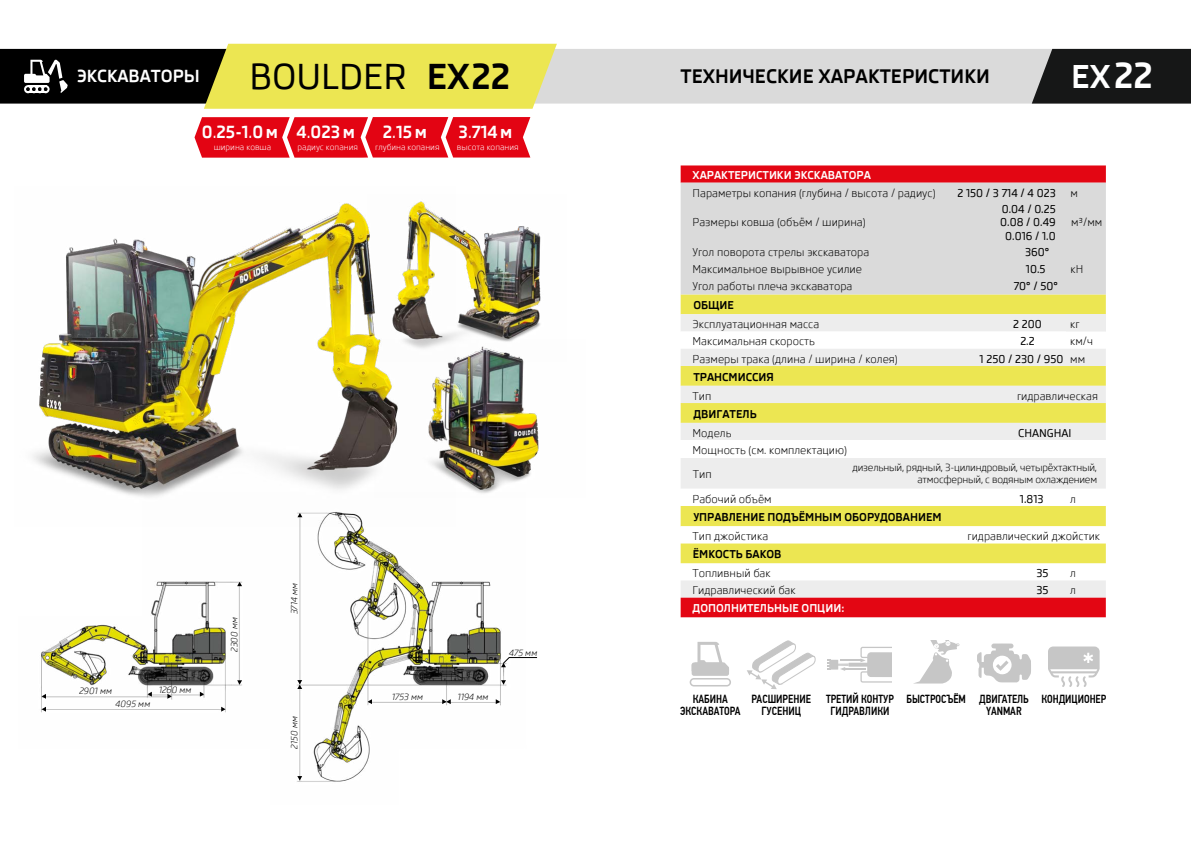
<style>
.page{position:relative;width:1191px;height:842px;background:#fff}
.page>*{position:absolute;margin:0;border:0;box-sizing:border-box;transform-origin:0 0}
.t1{font:500 35px "Skoda Pro";color:#000}
.t2{font:700 32px "Skoda Pro";color:#fff}
.t3{font:700 19px "Skoda Pro";color:#000}
.t4{font:700 17px "Skoda Pro";color:#fff}
.t5{font:500 11.8px "PF Din Text Cond Pro";color:#000;scale:.93 1}
.t6{font:500 11.7px "PF Din Text Cond Pro";color:#000;scale:.93 1}
.t7{font:11px "Skoda Pro";color:#000}
.t8{font:500 11px/13.2px "Skoda Pro";color:#000;text-align:center}
.t9{font:700 11px "Skoda Pro";color:#000}
.t10{font:700 11px "Skoda Pro";color:#fff}
.t11{font:10px/12px "Skoda Pro";letter-spacing:-.02em;color:#000;text-align:right}
.t12{font:italic 8.7px "Skoda Pro";color:#000}
.t13{font:8.3px "Skoda Pro";color:#fff}
.s1{font-weight:700}
.s2{font-weight:500}
.s3{font-size:35px}
.s4{font-weight:400}
</style>
<div class="page">
<svg style="left:0;top:44px;width:1191px;height:65px;background:#afae85"></svg>
<svg style="left:194px;top:117px;width:336px;height:41px;background:#e51725"></svg>
<svg style="left:747px;top:640px;width:69px;height:49px"></svg>
<img style="left:33px;top:203px;width:341px;height:289px">
<img style="left:374px;top:362px;width:165px;height:130px">
<img style="left:367px;top:201px;width:174px;height:161px">
<img style="left:41px;top:492px;width:466px;height:290px">
<svg style="left:297px;top:513px;width:5px;height:4px"></svg>
<svg style="left:297px;top:680px;width:5px;height:9px"></svg>
<svg style="left:368px;top:699px;width:4px;height:5px"></svg>
<svg style="left:442px;top:699px;width:9px;height:5px"></svg>
<svg style="left:496px;top:699px;width:4px;height:5px"></svg>
<svg style="left:501px;top:680px;width:5px;height:4px"></svg>
<svg style="left:297px;top:776px;width:5px;height:4px"></svg>
<svg style="left:237px;top:582px;width:5px;height:4px"></svg>
<svg style="left:237px;top:680px;width:5px;height:4px"></svg>
<svg style="left:221px;top:707px;width:4px;height:5px"></svg>
<svg style="left:42px;top:707px;width:4px;height:5px"></svg>
<svg style="left:200px;top:692px;width:4px;height:5px"></svg>
<svg style="left:167px;top:694px;width:5px;height:5px"></svg>
<svg style="left:42px;top:694px;width:4px;height:5px"></svg>
<svg style="left:148px;top:692px;width:4px;height:5px"></svg>
<svg style="left:501px;top:657px;width:36px;height:10px"></svg>
<div style="left:680px;top:294px;width:425px;height:20px;background:#ece652"></div>
<div style="left:680px;top:314px;width:386px;height:17px;background:#ededed"></div>
<div style="left:1066px;top:314px;width:39px;height:17px;background:#ededed"></div>
<svg style="left:680px;top:349px;width:425px;height:249px;fill:#ededed"></svg>
<div style="left:680px;top:440px;width:425px;height:17px;background:#fff"></div>
<svg style="left:680px;top:489px;width:386px;height:17px"></svg>
<div style="left:680px;top:543px;width:425px;height:20px;background:#ece652"></div>
<div style="left:680px;top:598px;width:425px;height:19px;background:#e30613"></div>
<svg style="left:977px;top:643px;width:54px;height:39px"></svg>
<svg style="left:691px;top:642px;width:38px;height:34px"></svg>
<div style="left:689px;top:678px;width:42px;height:8px;border:2px solid #c6c6c6;border-radius:3px"></div>
<svg style="left:827px;top:660px;width:2px;height:9px"></svg>
<div style="left:829px;top:660px;width:9px;height:9px;background:#c6c6c6"></div>
<div style="left:860px;top:647px;width:35px;height:11px;border:1px solid #c6c6c6;border-radius:2px"></div>
<div style="left:860px;top:671px;width:35px;height:12px;border:1px solid #c6c6c6;border-radius:2px"></div>
<svg style="left:837px;top:652px;width:55px;height:25px"></svg>
<hr style="left:892px;top:644px;width:4px;height:42px;background:#fff">
<svg style="left:1048px;top:646px;width:51px;height:41px"></svg>
<svg style="left:915px;top:640px;width:44px;height:43px"></svg>
<svg style="left:680px;top:165px;width:425px;height:18px;background:#e3131f"></svg>
<div style="left:680px;top:183px;width:425px;height:111px;background:#dadada"></div>
<h1 class="t1" style="left:249px;top:56px;width:262px">BOULDER <span class="s1">EX22</span></h1>
<h3 class="t4" style="left:202px;top:122px;width:78px">0<span class="s2">.</span>25-1<span class="s2">.</span>0м</h3>
<p class="t13" style="left:214px;top:143px;width:59px">ширина ковша</p>
<p class="t13" style="left:298px;top:143px;width:62px">радиус копания</p>
<p class="t13" style="left:375px;top:143px;width:66px">глубина копания</p>
<p class="t13" style="left:457px;top:143px;width:63px">высота копания</p>
<h3 class="t4" style="left:77px;top:66px;width:124px">ЭКСКАВАТОРЫ</h3>
<h3 class="t4" style="left:296px;top:122px;width:60px">4<span class="s2">.</span>023 м</h3>
<h3 class="t4" style="left:383px;top:122px;width:46px">2<span class="s2">.</span>15 м</h3>
<h3 class="t4" style="left:458px;top:122px;width:55px">3<span class="s2">.</span>714 м</h3>
<p class="t12" style="left:79px;top:686px;width:34px">2901 мм</p>
<p class="t12" style="left:159px;top:685px;width:34px">1260 мм</p>
<p class="t12" style="left:116px;top:699px;width:36px">4095 мм</p>
<p class="t12" style="left:229px;top:652px;width:36px;rotate:-90deg">2300 мм</p>
<p class="t12" style="left:289px;top:614px;width:33px;rotate:-90deg">3714 мм</p>
<p class="t12" style="left:289px;top:748px;width:34px;rotate:-90deg">2150 мм</p>
<p class="t12" style="left:392px;top:691px;width:33px">1753 мм</p>
<p class="t12" style="left:458px;top:691px;width:32px">1194 мм</p>
<p class="t12" style="left:509px;top:647px;width:30px">475 мм</p>
<h3 class="t3" style="left:680px;top:65px;width:311px">ТЕХНИЧЕСКИЕ ХАРАКТЕРИСТИКИ</h3>
<h2 class="t2" style="left:1071px;top:58px;width:83px">EX<span class="s3">22</span></h2>
<p class="t10" style="left:692px;top:169px;width:180px">ХАРАКТЕРИСТИКИ ЭКСКАВАТОРА</p>
<p class="t7" style="left:692px;top:186px;width:244px">Параметры копания (глубина / высота / радиус)</p>
<p class="t8" style="left:957px;top:186px;width:100px">2 150 / 3 714 / 4 023</p>
<p class="t7" style="left:1070px;top:186px;width:9px">м</p>
<p class="t7" style="left:692px;top:216px;width:175px">Размеры ковша (объём / ширина)</p>
<p class="t7" style="left:692px;top:245px;width:178px">Угол поворота стрелы экскаватора</p>
<p class="t8" style="left:1025px;top:245px;width:26px">360°</p>
<p class="t7" style="left:692px;top:263px;width:171px">Максимальное вырывное усилие</p>
<p class="t8" style="left:1026px;top:262px;width:21px">10.5</p>
<p class="t7" style="left:1070px;top:263px;width:14px">кН</p>
<p class="t7" style="left:692px;top:280px;width:161px">Угол работы плеча экскаватора</p>
<p class="t8" style="left:1013px;top:280px;width:45px">70° / 50°</p>
<p class="t8" style="left:1000px;top:203px;width:57px">0.04 / 0.25<br>0.08 / 0.49<br>0.016 / 1.0</p>
<p class="t7" style="left:1071px;top:215px;width:33px">м³/мм</p>
<p class="t9" style="left:693px;top:299px;width:42px">ОБЩИЕ</p>
<p class="t7" style="left:692px;top:318px;width:128px">Эксплуатационная масса</p>
<p class="t8" style="left:1013px;top:318px;width:30px">2 200</p>
<p class="t7" style="left:1070px;top:318px;width:11px">кг</p>
<p class="t7" style="left:692px;top:335px;width:124px">Максимальная скорость</p>
<p class="t8" style="left:1020px;top:335px;width:16px">2.2</p>
<p class="t7" style="left:1070px;top:335px;width:24px">км/ч</p>
<p class="t7" style="left:692px;top:352px;width:207px">Размеры трака (длина / ширина / колея)</p>
<p class="t8" style="left:979px;top:352px;width:107px">1 250 / 230 / 950 <span class="s4">мм</span></p>
<p class="t9" style="left:693px;top:370px;width:82px">ТРАНСМИССИЯ</p>
<p class="t7" style="left:692px;top:389px;width:20px">Тип</p>
<p class="t7" style="left:1017px;top:389px;width:82px">гидравлическая</p>
<p class="t9" style="left:693px;top:407px;width:65px">ДВИГАТЕЛЬ</p>
<p class="t7" style="left:692px;top:427px;width:40px">Модель</p>
<p class="t8" style="left:1018px;top:426px;width:55px">CHANGHAI</p>
<p class="t7" style="left:692px;top:444px;width:156px">Мощность (см. комплектацию)</p>
<p class="t7" style="left:693px;top:468px;width:20px">Тип</p>
<p class="t7" style="left:692px;top:492px;width:81px">Рабочий объём</p>
<p class="t8" style="left:1020px;top:492px;width:25px">1.813</p>
<p class="t7" style="left:1070px;top:492px;width:7px">л</p>
<p class="t9" style="left:693px;top:510px;width:250px">УПРАВЛЕНИЕ ПОДЪЁМНЫМ ОБОРУДОВАНИЕМ</p>
<p class="t7" style="left:692px;top:530px;width:77px">Тип джойстика</p>
<p class="t7" style="left:967px;top:530px;width:134px">гидравлический джойстик</p>
<p class="t9" style="left:693px;top:547px;width:90px">ЁМКОСТЬ БАКОВ</p>
<p class="t7" style="left:692px;top:567px;width:80px">Топливный бак</p>
<p class="t8" style="left:1036px;top:567px;width:14px">35</p>
<p class="t7" style="left:1070px;top:567px;width:7px">л</p>
<p class="t7" style="left:692px;top:584px;width:105px">Гидравлический бак</p>
<p class="t8" style="left:1036px;top:584px;width:14px">35</p>
<p class="t7" style="left:1070px;top:584px;width:7px">л</p>
<p class="t10" style="left:692px;top:601px;width:153px">ДОПОЛНИТЕЛЬНЫЕ ОПЦИИ:</p>
<p class="t11" style="left:852px;top:461px;width:246px">дизельный, рядный, 3-цилиндровый, четырёхтактный, атмосферный, с водяным охлаждением</p>
<p class="t5" style="left:693px;top:692px;width:39px">КАБИНА</p>
<p class="t5" style="left:680px;top:704px;width:67px">ЭКСКАВАТОРА</p>
<p class="t5" style="left:751px;top:692px;width:65px">РАСШИРЕНИЕ</p>
<p class="t5" style="left:761px;top:704px;width:44px">ГУСЕНИЦ</p>
<p class="t5" style="left:826px;top:692px;width:152px">ТРЕТИЙ КОНТУР БЫСТРОСЪЁМ</p>
<p class="t6" style="left:1041px;top:692px;width:71px">КОНДИЦИОНЕР</p>
<p class="t6" style="left:979px;top:692px;width:55px">ДВИГАТЕЛЬ</p>
<p class="t5" style="left:830px;top:704px;width:65px">ГИДРАВЛИКИ</p>
<p class="t6" style="left:986px;top:704px;width:40px">YANMAR</p>
</div>
